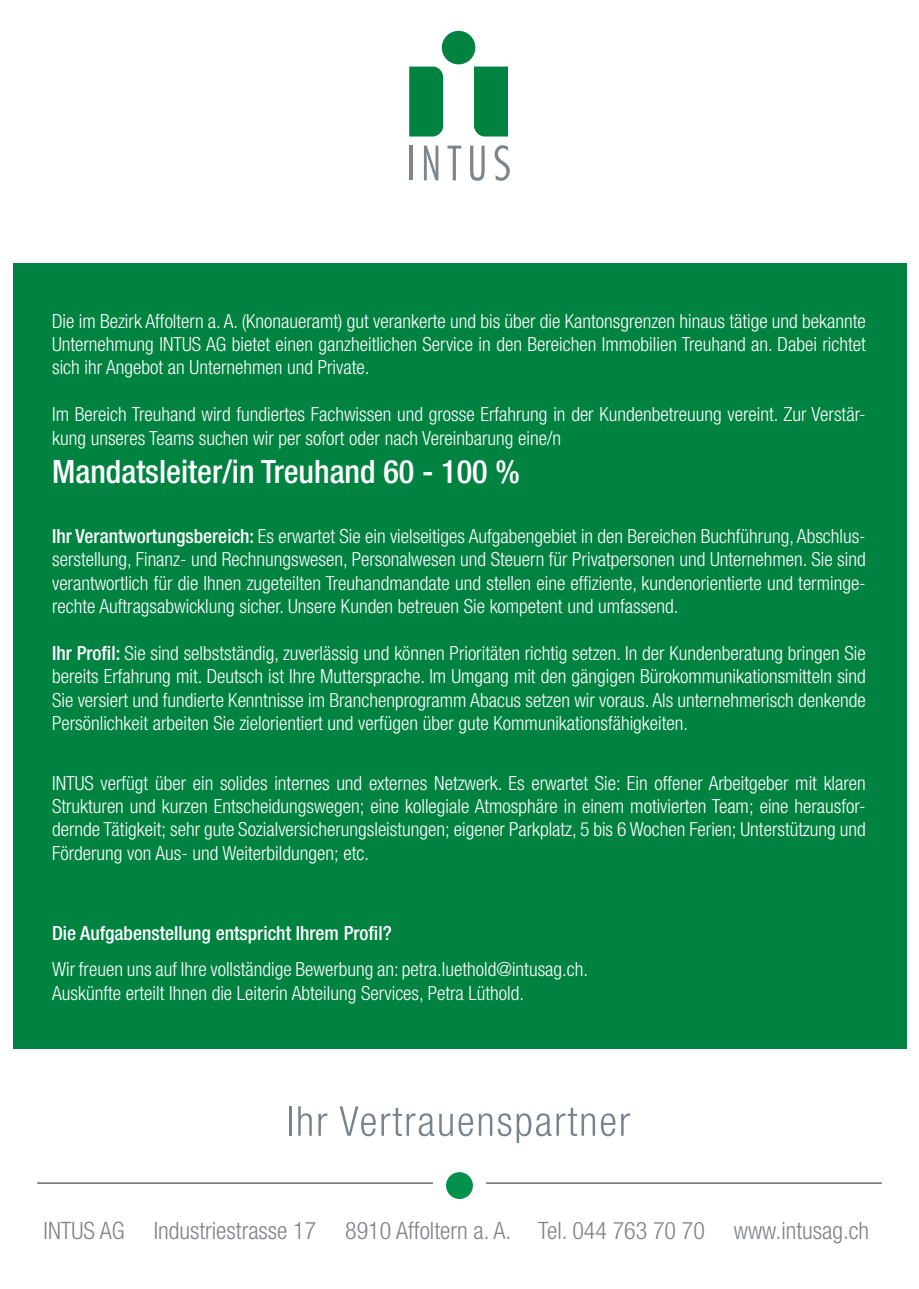
<style>
.page{position:relative;width:919px;height:1289px;background:#fff}
.page>*{position:absolute;margin:0;border:0;box-sizing:border-box;transform-origin:0 0}
.t1{font:500 condensed 32.25px "Helvetica Neue LT Std";color:#fff}
.t2{font:300 condensed 24px "Helvetica Neue LT Std";color:#808285}
.t3{font:300 condensed 19.5px/23.4px "Helvetica Neue LT Std";color:#fff;text-align:justify}
.t4{font:500 condensed 19.5px "Helvetica Neue LT Std";color:#fff}
.s1{font-weight:500}
</style>
<div class="page">
<hr style="left:409px;top:146px;width:3px;height:34px;background:#7c858c">
<svg style="left:424px;top:146px;width:14px;height:34px"></svg>
<svg style="left:447px;top:146px;width:14px;height:34px"></svg>
<svg style="left:470px;top:146px;width:14px;height:35px"></svg>
<svg style="left:494px;top:145px;width:15px;height:36px"></svg>
<div style="left:442px;top:31px;width:33px;height:33px;background:#008240;border-radius:50%"></div>
<div style="left:409px;top:67px;width:34px;height:69px;background:#008240"></div>
<div style="left:474px;top:67px;width:34px;height:69px;background:#008240"></div>
<div style="left:13px;top:263px;width:893px;height:785px;background:#008240"></div>
<hr style="left:37px;top:1182px;width:396px;height:1px;background:#231f20">
<hr style="left:486px;top:1182px;width:395px;height:1px;background:#231f20">
<hr style="left:289px;top:1106px;width:2px;height:29px;background:#76848f">
<svg style="left:298px;top:1106px;width:14px;height:29px"></svg>
<svg style="left:318px;top:1113px;width:9px;height:22px"></svg>
<svg style="left:339px;top:1106px;width:134px;height:30px"></svg>
<svg style="left:479px;top:1113px;width:13px;height:22px"></svg>
<svg style="left:498px;top:1107px;width:117px;height:35px"></svg>
<svg style="left:621px;top:1113px;width:9px;height:22px"></svg>
<div style="left:446px;top:1172px;width:27px;height:26px;background:#00914d;border-radius:50%"></div>
<p class="t3" style="left:52px;top:309px;width:815px">Die im Bezirk Affoltern a. A. (Knonaueramt) gut verankerte und bis über die Kantonsgrenzen hinaus tätige und bekannte Unternehmung INTUS AG bietet einen ganzheitlichen Service in den Bereichen Immobilien Treuhand an. Dabei richtet sich ihr Angebot an Unternehmen und Private.</p>
<p class="t3" style="left:52px;top:402px;width:815px">Im Bereich Treuhand wird fundiertes Fachwissen und grosse Erfahrung in der Kundenbetreuung vereint. Zur Verstär&shy;kung unseres Teams suchen wir per sofort oder nach Vereinbarung eine/n</p>
<p class="t1" style="left:52px;top:453px;width:469px">Mandatsleiter/in Treuhand 60 - 100 %</p>
<p class="t3" style="left:52px;top:524px;width:815px"><span class="s1">Ihr Verantwortungsbereich:</span> Es erwartet Sie ein vielseitiges Aufgabengebiet in den Bereichen Buchführung, Abschlus&shy;serstellung, Finanz- und Rechnungswesen, Personalwesen und Steuern für Privatpersonen und Unternehmen. Sie sind verantwortlich für die Ihnen zugeteilten Treuhandmandate und stellen eine effiziente, kundenorientierte und terminge&shy;rechte Auftragsabwicklung sicher. Unsere Kunden betreuen Sie kompetent und umfassend.</p>
<p class="t3" style="left:52px;top:641px;width:815px"><span class="s1">Ihr Profil:</span> Sie sind selbstständig, zuverlässig und können Prioritäten richtig setzen. In der Kundenberatung bringen Sie bereits Erfahrung mit. Deutsch ist Ihre Muttersprache. Im Umgang mit den gängigen Bürokommunikationsmitteln sind Sie versiert und fundierte Kenntnisse im Branchenprogramm Abacus setzen wir voraus. Als unternehmerisch denkende Persönlichkeit arbeiten Sie zielorientiert und verfügen über gute Kommunikationsfähigkeiten.</p>
<p class="t3" style="left:52px;top:770px;width:815px">INTUS verfügt über ein solides internes und externes Netzwerk. Es erwartet Sie: Ein offener Arbeitgeber mit klaren Strukturen und kurzen Entscheidungswegen; eine kollegiale Atmosphäre in einem motivierten Team; eine herausfor&shy;dernde Tätigkeit; sehr gute Sozialversicherungsleistungen; eigener Parkplatz, 5 bis 6 Wochen Ferien; Unterstützung und Förderung von Aus- und Weiterbildungen; etc.</p>
<p class="t4" style="left:52px;top:921px;width:341px">Die Aufgabenstellung entspricht Ihrem Profil?</p>
<p class="t3" style="left:52px;top:957px;width:537px">Wir freuen uns auf Ihre vollständige Bewerbung an: petra.luethold@intusag.ch.<br>Auskünfte erteilt Ihnen die Leiterin Abteilung Services, Petra Lüthold.</p>
<p class="t2" style="left:44px;top:1216px;width:827px">INTUS AG Industriestrasse 17 8910 Affoltern a. A. Tel. 044 763 70 70 www.intusag.ch</p>
</div>
